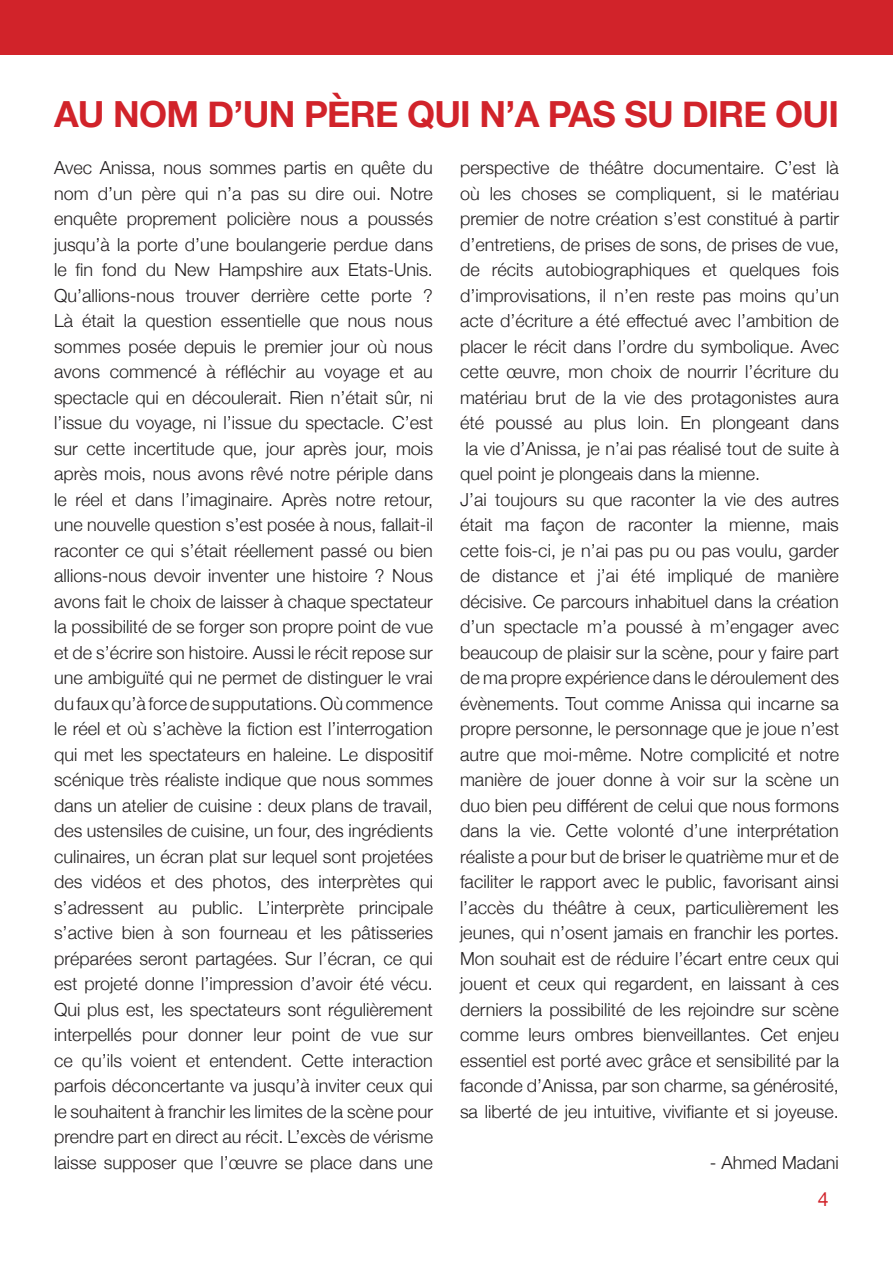
<style>
.page{position:relative;width:893px;height:1263px;background:#fff}
.page>*{position:absolute;margin:0;border:0;box-sizing:border-box;transform-origin:0 0}
.t1{font:700 36px "Helvetica Neue";letter-spacing:-.02em;color:#d1232a}
.t2{font:19.5px "Helvetica Neue";color:#d1232a}
.t3{font:300 18px/25.5px "Helvetica Neue";color:#231f20;text-align:justify}
</style>
<div class="page">
<div style="left:0;top:0;width:893px;height:54px;background:#d1232a"></div>
<h1 class="t1" style="left:54px;top:86px;width:787px">AU NOM D’UN PÈRE QUI N’A PAS SU DIRE OUI</h1>
<p class="t3" style="left:54px;top:154px;width:381px">Avec Anissa, nous sommes partis en quête du nom d’un père qui n’a pas su dire oui. Notre enquête proprement policière nous a poussés jusqu’à la porte d’une boulangerie perdue dans le fin fond du New Hampshire aux Etats-Unis.<br>Qu’allions-nous trouver derrière cette porte ?<br>Là était la question essentielle que nous nous sommes posée depuis le premier jour où nous avons commencé à réfléchir au voyage et au spectacle qui en découlerait. Rien n’était sûr, ni l’issue du voyage, ni l’issue du spectacle. C’est sur cette incertitude que, jour après jour, mois après mois, nous avons rêvé notre périple dans le réel et dans l’imaginaire. Après notre retour, une nouvelle question s’est posée à nous, fallait-il raconter ce qui s’était réellement passé ou bien allions-nous devoir inventer une histoire ? Nous avons fait le choix de laisser à chaque spectateur la possibilité de se forger son propre point de vue et de s’écrire son histoire. Aussi le récit repose sur une ambiguïté qui ne permet de distinguer le vrai du faux qu’à force de supputations. Où commence le réel et où s’achève la fiction est l’interrogation qui met les spectateurs en haleine. Le dispositif scénique très réaliste indique que nous sommes dans un atelier de cuisine : deux plans de travail, des ustensiles de cuisine, un four, des ingrédients culinaires, un écran plat sur lequel sont projetées des vidéos et des photos, des interprètes qui s’adressent au public. L’interprète principale s’active bien à son fourneau et les pâtisseries préparées seront partagées. Sur l’écran, ce qui est projeté donne l’impression d’avoir été vécu.<br>Qui plus est, les spectateurs sont régulièrement interpellés pour donner leur point de vue sur ce qu’ils voient et entendent. Cette interaction parfois déconcertante va jusqu’à inviter ceux qui le souhaitent à franchir les limites de la scène pour prendre part en direct au récit. L’excès de vérisme laisse supposer que l’œuvre se place dans une</p>
<p class="t3" style="left:460px;top:154px;width:380px">perspective de théâtre documentaire. C’est là</p>
<p class="t3" style="left:460px;top:179px;width:380px">où les choses se compliquent, si le matériau</p>
<p class="t3" style="left:460px;top:205px;width:381px">premier de notre création s’est constitué à partir</p>
<p class="t3" style="left:460px;top:230px;width:381px">d’entretiens, de prises de sons, de prises de vue,</p>
<p class="t3" style="left:460px;top:256px;width:380px">de récits autobiographiques et quelques fois</p>
<p class="t3" style="left:460px;top:281px;width:380px">d’improvisations, il n’en reste pas moins qu’un</p>
<p class="t3" style="left:460px;top:307px;width:380px">acte d’écriture a été effectué avec l’ambition de</p>
<p class="t3" style="left:460px;top:332px;width:380px">placer le récit dans l’ordre du symbolique. Avec</p>
<p class="t3" style="left:460px;top:358px;width:380px">cette œuvre, mon choix de nourrir l’écriture du</p>
<p class="t3" style="left:460px;top:383px;width:380px">matériau brut de la vie des protagonistes aura</p>
<p class="t3" style="left:460px;top:409px;width:381px">été poussé au plus loin. En plongeant dans</p>
<p class="t3" style="left:466px;top:434px;width:375px">la vie d’Anissa, je n’ai pas réalisé tout de suite à</p>
<p class="t3" style="left:460px;top:460px;width:302px">quel point je plongeais dans la mienne.</p>
<p class="t3" style="left:460px;top:485px;width:380px">J’ai toujours su que raconter la vie des autres</p>
<p class="t3" style="left:460px;top:511px;width:380px">était ma façon de raconter la mienne, mais</p>
<p class="t3" style="left:460px;top:536px;width:380px">cette fois-ci, je n’ai pas pu ou pas voulu, garder</p>
<p class="t3" style="left:460px;top:562px;width:380px">de distance et j’ai été impliqué de manière</p>
<p class="t3" style="left:460px;top:587px;width:380px">décisive. Ce parcours inhabituel dans la création</p>
<p class="t3" style="left:460px;top:613px;width:380px">d’un spectacle m’a poussé à m’engager avec</p>
<p class="t3" style="left:460px;top:638px;width:381px">beaucoup de plaisir sur la scène, pour y faire part</p>
<p class="t3" style="left:460px;top:664px;width:380px">de ma propre expérience dans le déroulement des</p>
<p class="t3" style="left:460px;top:689px;width:380px">évènements. Tout comme Anissa qui incarne sa</p>
<p class="t3" style="left:460px;top:715px;width:380px">propre personne, le personnage que je joue n’est</p>
<p class="t3" style="left:460px;top:740px;width:380px">autre que moi-même. Notre complicité et notre</p>
<p class="t3" style="left:460px;top:766px;width:381px">manière de jouer donne à voir sur la scène un</p>
<p class="t3" style="left:460px;top:791px;width:380px">duo bien peu différent de celui que nous formons</p>
<p class="t3" style="left:460px;top:817px;width:380px">dans la vie. Cette volonté d’une interprétation</p>
<p class="t3" style="left:460px;top:842px;width:380px">réaliste a pour but de briser le quatrième mur et de</p>
<p class="t3" style="left:460px;top:868px;width:380px">faciliter le rapport avec le public, favorisant ainsi</p>
<p class="t3" style="left:460px;top:893px;width:380px">l’accès du théâtre à ceux, particulièrement les</p>
<p class="t3" style="left:460px;top:919px;width:380px">jeunes, qui n’osent jamais en franchir les portes.</p>
<p class="t3" style="left:460px;top:944px;width:380px">Mon souhait est de réduire l’écart entre ceux qui</p>
<p class="t3" style="left:460px;top:970px;width:380px">jouent et ceux qui regardent, en laissant à ces</p>
<p class="t3" style="left:460px;top:995px;width:380px">derniers la possibilité de les rejoindre sur scène</p>
<p class="t3" style="left:460px;top:1021px;width:380px">comme leurs ombres bienveillantes. Cet enjeu</p>
<p class="t3" style="left:460px;top:1046px;width:381px">essentiel est porté avec grâce et sensibilité par la</p>
<p class="t3" style="left:460px;top:1072px;width:380px">faconde d’Anissa, par son charme, sa générosité,</p>
<p class="t3" style="left:460px;top:1097px;width:380px">sa liberté de jeu intuitive, vivifiante et si joyeuse.</p>
<p class="t3" style="left:710px;top:1148px;width:131px">- Ahmed Madani</p>
<p class="t2" style="left:818px;top:1185px;width:12px">4</p>
</div>
